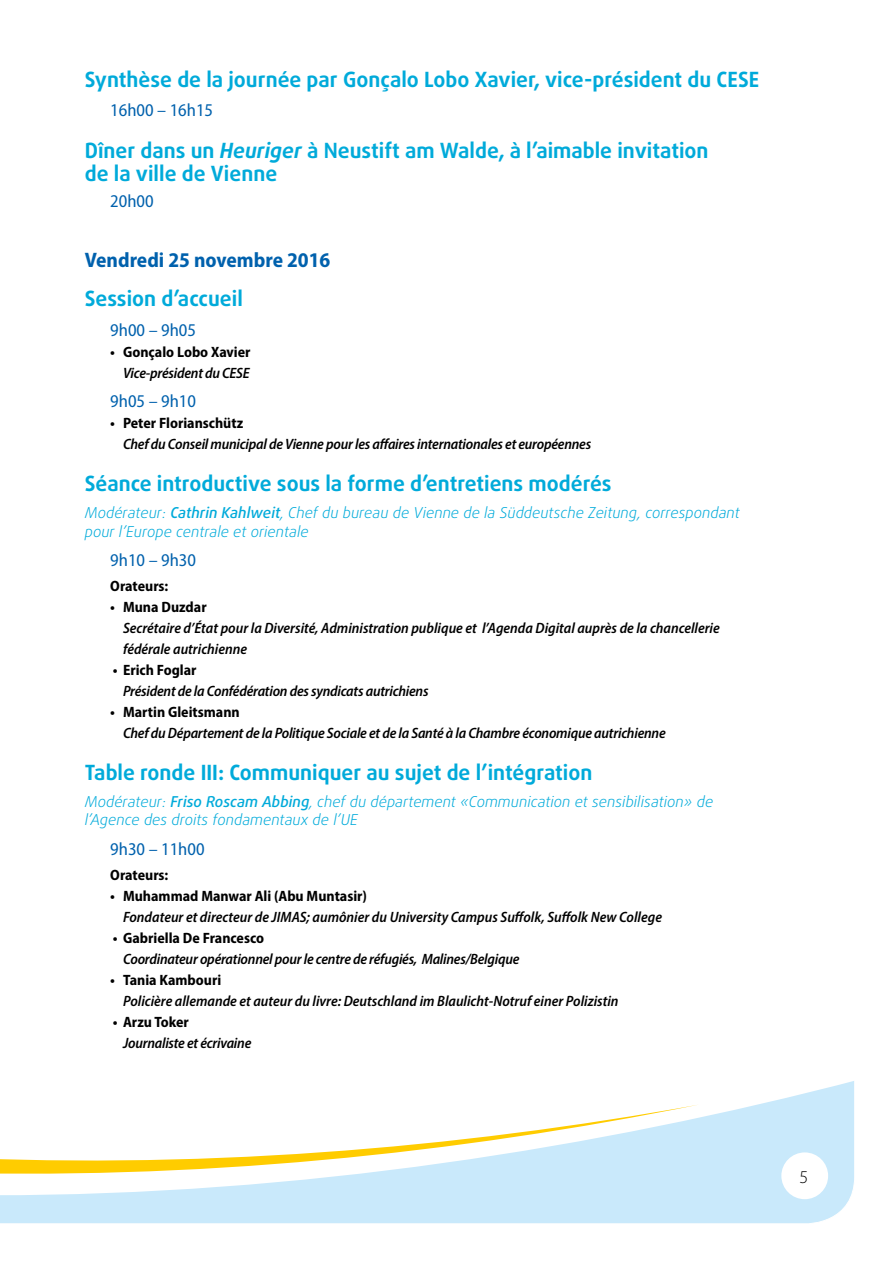
<style>
.page{position:relative;width:893px;height:1263px;background:#fff}
.page>*{position:absolute;margin:0;border:0;box-sizing:border-box;transform-origin:0 0}
.t1{font:700 21px/22.5px "Daxline Pro";color:#00aada}
.t2{font:700 semi-condensed 21px "Myriad Pro";color:#0061ad}
.t3{font:semi-condensed 18px "Myriad Pro";color:#0061ad}
.t4{font:300 18px "Myriad Pro";color:#000}
.t5{font:italic 600 semi-condensed 15px/21px "Myriad Pro";letter-spacing:-.015em;color:#000}
.t6{font:italic 300 15px/18px "Daxline Pro";color:#00aada}
.t7{font:700 semi-condensed 15px "Myriad Pro";color:#000}
.s1{font-style:italic}
.s2{font-weight:500}
</style>
<div class="page">
<svg style="left:0;top:1081px;width:854px;height:143px"></svg>
<div style="left:781px;top:1152px;width:47px;height:47px;background:#fff;border-radius:50%"></div>
<h1 class="t1" style="left:85px;top:68px;width:676px">Synthèse de la journée par Gonçalo Lobo Xavier, vice-président du CESE</h1>
<p class="t3" style="left:110px;top:99px;width:104px">16h00 – 16h15</p>
<h1 class="t1" style="left:85px;top:139px;width:625px">Dîner dans un <span class="s1">Heuriger</span> à Neustift am Walde, à l’aimable invitation de la ville de Vienne</h1>
<p class="t3" style="left:110px;top:190px;width:45px">20h00</p>
<h1 class="t2" style="left:85px;top:247px;width:247px">Vendredi 25 novembre 2016</h1>
<h1 class="t1" style="left:85px;top:288px;width:160px">Session d’accueil</h1>
<p class="t3" style="left:110px;top:319px;width:87px">9h00 – 9h05</p>
<p class="t7" style="left:110px;top:342px;width:142px">• Gonçalo Lobo Xavier</p>
<p class="t5" style="left:123px;top:362px;width:128px">Vice-président du CESE</p>
<p class="t3" style="left:110px;top:390px;width:87px">9h05 – 9h10</p>
<p class="t7" style="left:110px;top:414px;width:134px">• Peter Florianschütz</p>
<p class="t5" style="left:123px;top:434px;width:470px">Chef du Conseil municipal de Vienne pour les affaires internationales et européennes</p>
<h1 class="t1" style="left:85px;top:473px;width:528px">Séance introductive sous la forme d’entretiens modérés</h1>
<p class="t6" style="left:85px;top:504px;width:656px">Modérateur: <span class="s2">Cathrin Kahlweit</span>, Chef du bureau de Vienne de la Süddeutsche Zeitung, correspondant pour l’Europe centrale et orientale</p>
<p class="t3" style="left:110px;top:549px;width:87px">9h10 – 9h30</p>
<p class="t7" style="left:110px;top:576px;width:60px">Orateurs:</p>
<p class="t7" style="left:110px;top:597px;width:98px">• Muna Duzdar</p>
<p class="t5" style="left:123px;top:617px;width:598px">Secrétaire d’État pour la Diversité, Administration publique et l’Agenda Digital auprès de la chancellerie fédérale autrichienne</p>
<p class="t7" style="left:113px;top:660px;width:85px">• Erich Foglar</p>
<p class="t5" style="left:123px;top:680px;width:307px">Président de la Confédération des syndicats autrichiens</p>
<p class="t7" style="left:110px;top:702px;width:131px">• Martin Gleitsmann</p>
<p class="t5" style="left:123px;top:722px;width:544px">Chef du Département de la Politique Sociale et de la Santé à la Chambre économique autrichienne</p>
<h1 class="t1" style="left:85px;top:761px;width:509px">Table ronde III: Communiquer au sujet de l’intégration</h1>
<p class="t6" style="left:85px;top:793px;width:630px">Modérateur: <span class="s2">Friso Roscam Abbing</span>, chef du département «Communication et sensibilisation» de l’Agence des droits fondamentaux de l’UE</p>
<p class="t3" style="left:110px;top:838px;width:96px">9h30 – 11h00</p>
<p class="t7" style="left:110px;top:865px;width:60px">Orateurs:</p>
<p class="t7" style="left:110px;top:886px;width:258px">• Muhammad Manwar Ali (Abu Muntasir)</p>
<p class="t5" style="left:123px;top:906px;width:540px">Fondateur et directeur de JIMAS; aumônier du University Campus Suffolk, Suffolk New College</p>
<p class="t7" style="left:113px;top:928px;width:153px">• Gabriella De Francesco</p>
<p class="t5" style="left:123px;top:948px;width:398px">Coordinateur opérationnel pour le centre de réfugiés, Malines/Belgique</p>
<p class="t7" style="left:110px;top:970px;width:112px">• Tania Kambouri</p>
<p class="t5" style="left:123px;top:990px;width:497px">Policière allemande et auteur du livre: Deutschland im Blaulicht-Notruf einer Polizistin</p>
<p class="t7" style="left:113px;top:1012px;width:78px">• Arzu Toker</p>
<p class="t5" style="left:123px;top:1032px;width:130px">Journaliste et écrivaine</p>
<p class="t4" style="left:799px;top:1166px;width:10px">5</p>
</div>
